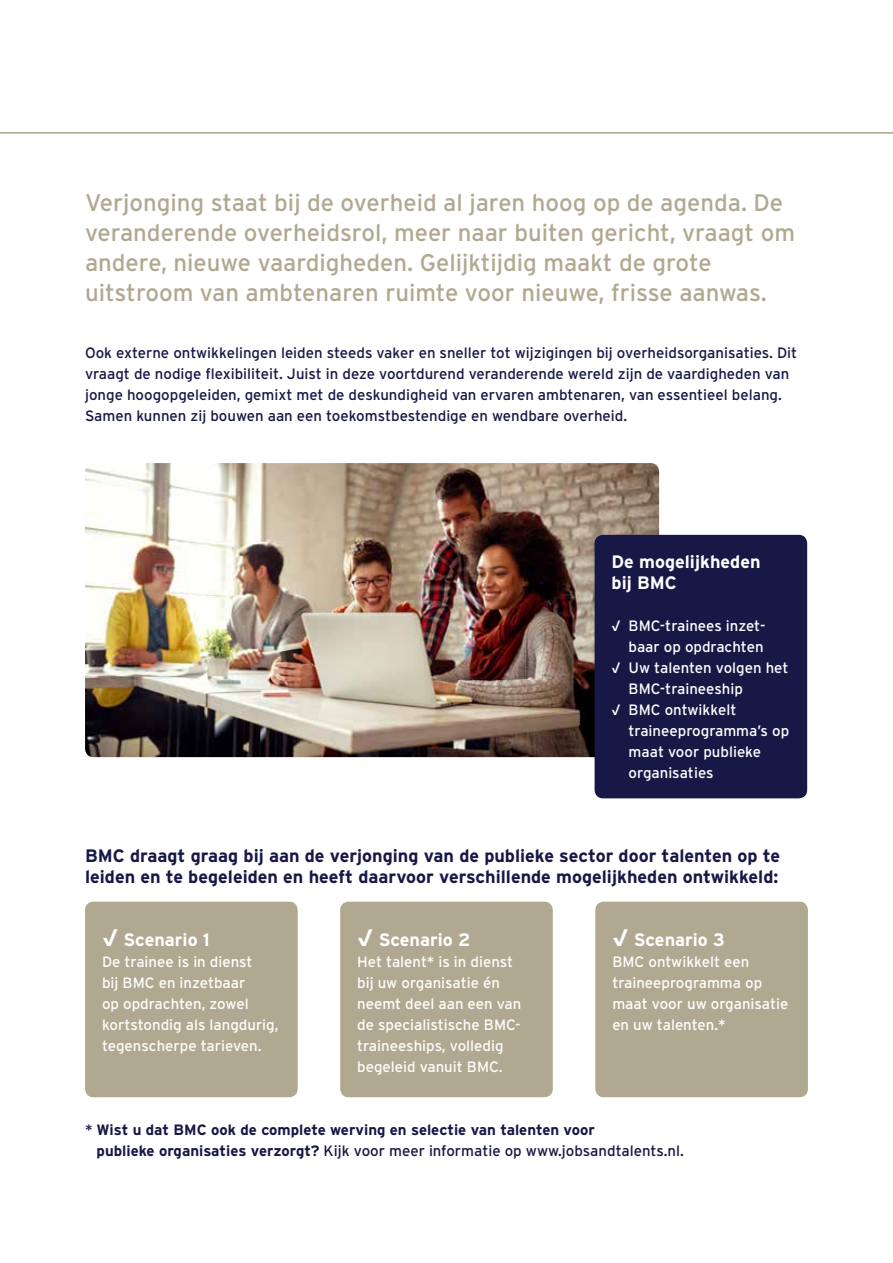
<style>
.page{position:relative;width:893px;height:1263px;background:#fff}
.page>*{position:absolute;margin:0;border:0;box-sizing:border-box;transform-origin:0 0}
.t1{font:24px/30px "Interstate";color:#b0a891}
.t2{font:700 18px/21px "Interstate";color:#171846}
.t3{font:700 18px/21px "Interstate";color:#fff}
.t4{font:15px/21px "Interstate";color:#171846}
.t5{font:15px/21px "Interstate";color:#fffdfb}
.t6{font:700 15px/21px "Interstate";color:#171846}
.t7{font:15px "Interstate";color:#fff}
.s1{font-size:24px}
.s2{font-weight:400}
</style>
<div class="page">
<hr style="left:0;top:132px;width:893px;height:2px;background:#b0a891">
<img style="left:85px;top:463px;width:574px;height:294px">
<div style="left:85px;top:902px;width:213px;height:195px;background:#b0a891;border-radius:9px"></div>
<div style="left:340px;top:902px;width:213px;height:195px;background:#b0a891;border-radius:9px"></div>
<div style="left:595px;top:902px;width:213px;height:195px;background:#b0a891;border-radius:9px"></div>
<div style="left:595px;top:535px;width:212px;height:263px;background:#171846;border-radius:9px"></div>
<p class="t1" style="left:85px;top:188px;width:711px">Verjonging staat bij de overheid al jaren hoog op de agenda. De veranderende overheidsrol, meer naar buiten gericht, vraagt om andere, nieuwe vaardigheden. Gelijktijdig maakt de grote uitstroom van ambtenaren ruimte voor nieuwe, frisse aanwas.</p>
<p class="t4" style="left:85px;top:342px;width:714px">Ook externe ontwikkelingen leiden steeds vaker en sneller tot wijzigingen bij overheidsorganisaties. Dit vraagt de nodige flexibiliteit. Juist in deze voortdurend veranderende wereld zijn de vaardigheden van jonge hoogopgeleiden, gemixt met de deskundigheid van ervaren ambtenaren, van essentieel belang.<br>Samen kunnen zij bouwen aan een toekomstbestendige en wendbare overheid.</p>
<p class="t3" style="left:612px;top:551px;width:150px">De mogelijkheden bij BMC</p>
<p class="t7" style="left:612px;top:617px;width:155px">√ BMC-trainees inzet-</p>
<p class="t7" style="left:629px;top:638px;width:136px">baar op opdrachten</p>
<p class="t7" style="left:612px;top:659px;width:178px">√ Uw talenten volgen het</p>
<p class="t7" style="left:629px;top:680px;width:116px">BMC-traineeship</p>
<p class="t7" style="left:612px;top:701px;width:126px">√ BMC ontwikkelt</p>
<p class="t7" style="left:629px;top:722px;width:162px">traineeprogramma’s op</p>
<p class="t7" style="left:629px;top:743px;width:134px">maat voor publieke</p>
<p class="t7" style="left:629px;top:764px;width:87px">organisaties</p>
<p class="t2" style="left:85px;top:845px;width:697px">BMC draagt graag bij aan de verjonging van de publieke sector door talenten op te leiden en te begeleiden en heeft daarvoor verschillende mogelijkheden ontwikkeld:</p>
<p class="t3" style="left:102px;top:929px;width:109px"><span class="s1">√</span> Scenario 1</p>
<p class="t5" style="left:102px;top:951px;width:178px">De trainee is in dienst<br>bij BMC en inzetbaar<br>op opdrachten, zowel kortstondig als langdurig, tegenscherpe tarieven.</p>
<p class="t3" style="left:357px;top:929px;width:115px"><span class="s1">√</span> Scenario 2</p>
<p class="t5" style="left:357px;top:951px;width:166px">Het talent* is in dienst bij uw organisatie én neemt deel aan een van de specialistische BMC&shy;traineeships, volledig begeleid vanuit BMC.</p>
<p class="t3" style="left:612px;top:929px;width:114px"><span class="s1">√</span> Scenario 3</p>
<p class="t5" style="left:612px;top:951px;width:178px">BMC ontwikkelt een traineeprogramma op maat voor uw organisatie en uw talenten.*</p>
<p class="t6" style="left:97px;top:1119px;width:589px;text-indent:-12px"><span class="s2">*</span> Wist u dat BMC ook de complete werving en selectie van talenten voor<br>publieke organisaties verzorgt? <span class="s2">Kijk voor meer informatie op www.jobsandtalents.nl.</span></p>
</div>
